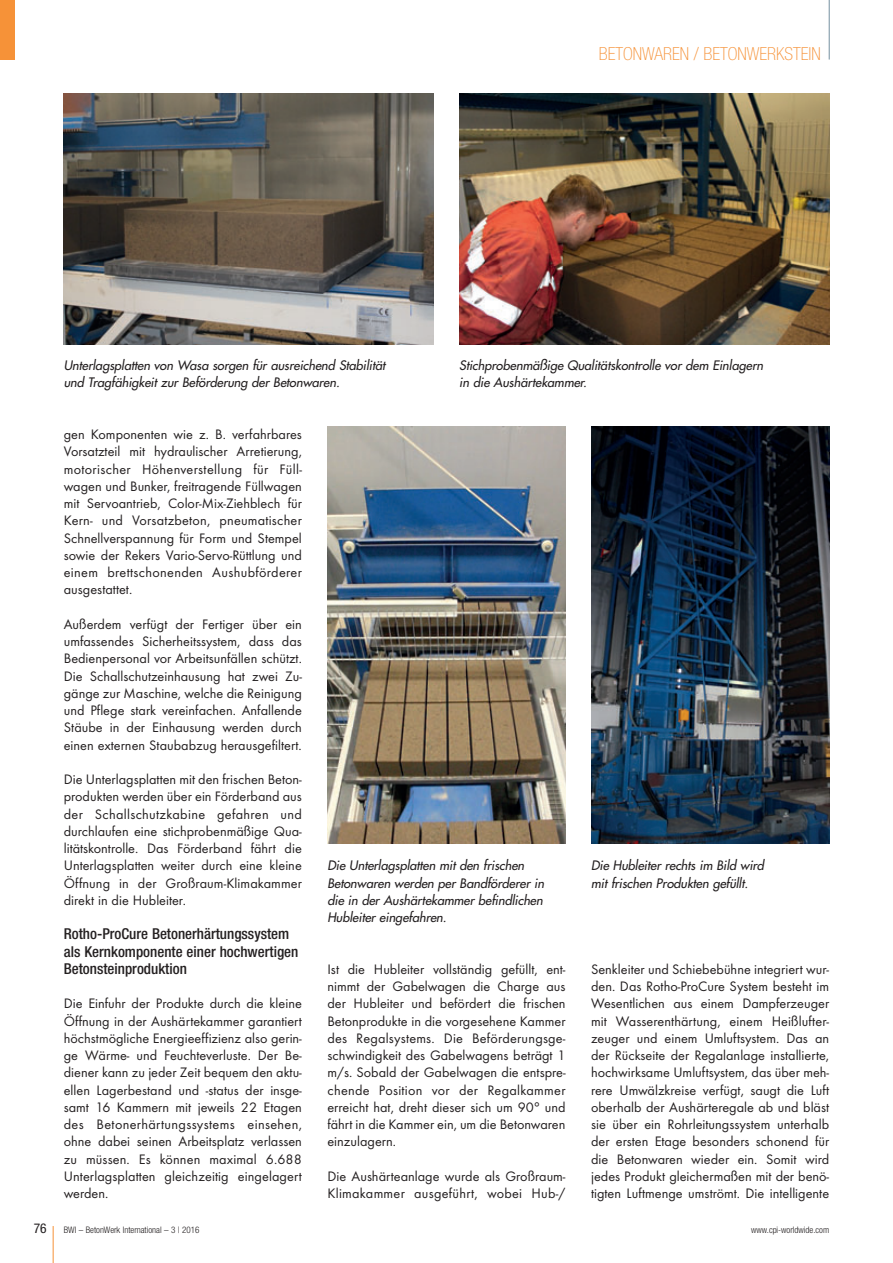
<style>
.page{position:relative;width:893px;height:1263px;background:#fff}
.page>*{position:absolute;margin:0;border:0;box-sizing:border-box;transform-origin:0 0}
.t1{font:100 condensed 18px "Helvetica Neue";color:#f69238}
.t2{font:500 condensed 15px/17.2px "Helvetica Neue";color:#231f20}
.t3{font:14.25px/17.2px "Futura T";color:#231f20;text-align:justify}
.t4{font:condensed 13.5px "Helvetica Neue";color:#231f20}
.t5{font:italic 12.75px/17.2px "Futura";letter-spacing:-.005em;color:#231f20}
.t6{font:300 condensed 9px "Helvetica Neue";color:#231f20}
</style>
<div class="page">
<hr style="left:53px;top:1226px;width:1px;height:37px;background:#f69238">
<hr style="left:829px;top:0;width:1px;height:60px;background:#73909f">
<div style="left:0;top:0;width:15px;height:60px;background:#f69238"></div>
<img style="left:64px;top:94px;width:370px;height:250px">
<img style="left:459px;top:94px;width:370px;height:250px">
<img style="left:327px;top:426px;width:239px;height:417px">
<img style="left:591px;top:426px;width:238px;height:417px">
<p class="t1" style="left:599px;top:47px;width:223px">BETONWAREN / BETONWERKSTEIN</p>
<p class="t5" style="left:64px;top:358px;width:325px">Unterlagsplatten von Wasa sorgen für ausreichend Stabilität und Tragfähigkeit zur Beförderung der Betonwaren.</p>
<p class="t5" style="left:459px;top:358px;width:308px">Stichprobenmäßige Qualitätskontrolle vor dem Einlagern in die Aushärtekammer.</p>
<p class="t3" style="left:64px;top:427px;width:240px">gen Komponenten wie z. B. verfahrbares Vorsatzteil mit hydraulischer Arretierung, motorischer Höhenverstellung für Füll - wagen und Bunker, freitragende Füllwagen mit Servoantrieb, Color-Mix-Ziehblech für Kern- und Vorsatzbeton, pneumatischer Schnellverspannung für Form und Stempel sowie der Rekers Vario-Servo-Rüttlung und einem brettschonenden Aushubförderer ausgestattet.</p>
<p class="t3" style="left:64px;top:617px;width:240px">Außerdem verfügt der Fertiger über ein umfassendes Sicherheitssystem, dass das Bedienpersonal vor Arbeitsunfällen schützt.<br>Die Schallschutzeinhausung hat zwei Zu - gänge zur Maschine, welche die Reinigung und Pflege stark vereinfachen. Anfallende Stäube in der Einhausung werden durch einen externen Staubabzug herausgefiltert.</p>
<p class="t3" style="left:64px;top:772px;width:240px">Die Unterlagsplatten mit den frischen Beton - produkten werden über ein Förderband aus der Schallschutzkabine gefahren und durchlaufen eine stichprobenmäßige Qua - litätskontrolle. Das Förderband fährt die Unterlagsplatten weiter durch eine kleine Öffnung in der Großraum-Klimakammer direkt in die Hubleiter.</p>
<p class="t2" style="left:64px;top:927px;width:236px">Rotho-ProCure Betonerhärtungssystem als Kernkomponente einer hochwertigen<br>Betonsteinproduktion</p>
<p class="t3" style="left:64px;top:996px;width:240px">Die Einfuhr der Produkte durch die kleine Öffnung in der Aushärtekammer garantiert höchstmögliche Energieeffizienz also gerin&shy;ge Wärme- und Feuchteverluste. Der Be - diener kann zu jeder Zeit bequem den aktu&shy;ellen Lagerbestand und -status der insge&shy;samt 16 Kammern mit jeweils 22 Etagen des Betonerhärtungssystems einsehen, ohne dabei seinen Arbeitsplatz verlassen zu müssen. Es können maximal 6.688<br>Unterlagsplatten gleichzeitig eingelagert werden.</p>
<p class="t5" style="left:327px;top:858px;width:220px">Die Unterlagsplatten mit den frischen Betonwaren werden per Bandförderer in die in der Aushärtekammer befindlichen Hubleiter eingefahren.</p>
<p class="t5" style="left:591px;top:858px;width:177px">Die Hubleiter rechts im Bild wird mit frischen Produkten gefüllt.</p>
<p class="t3" style="left:327px;top:962px;width:240px">Ist die Hubleiter vollständig gefüllt, ent&shy;nimmt der Gabelwagen die Charge aus der Hubleiter und befördert die frischen Betonprodukte in die vorgesehene Kammer des Regalsystems. Die Beförderungs ge - schwindigkeit des Gabelwagens beträgt 1 m/s. Sobald der Gabelwagen die entspre&shy;chende Position vor der Regalkammer erreicht hat, dreht dieser sich um 90° und fährt in die Kammer ein, um die Betonwaren einzulagern.</p>
<p class="t3" style="left:327px;top:1169px;width:240px">Die Aushärteanlage wurde als Großraum-<br>Klimakammer ausgeführt, wobei Hub-/</p>
<p class="t3" style="left:591px;top:962px;width:240px">Senkleiter und Schiebebühne integriert wur&shy;den. Das Rotho-ProCure System besteht im Wesentlichen aus einem Dampferzeuger mit Wasserenthärtung, einem Heißlufter - zeuger und einem Umluftsystem. Das an der Rückseite der Regalanlage installierte, hochwirksame Umluftsystem, das über meh&shy;rere Umwälzkreise verfügt, saugt die Luft oberhalb der Aushärteregale ab und bläst sie über ein Rohrleitungssystem unterhalb der ersten Etage besonders schonend für die Betonwaren wieder ein. Somit wird jedes Produkt gleichermaßen mit der benö&shy;tigten Luftmenge umströmt. Die intelligente</p>
<p class="t4" style="left:34px;top:1223px;width:14px">76</p>
<p class="t6" style="left:64px;top:1226px;width:137px">BWI – BetonWerk International – 3 | 2016</p>
<p class="t6" style="left:751px;top:1226px;width:79px">www.cpi-worldwide.com</p>
</div>
